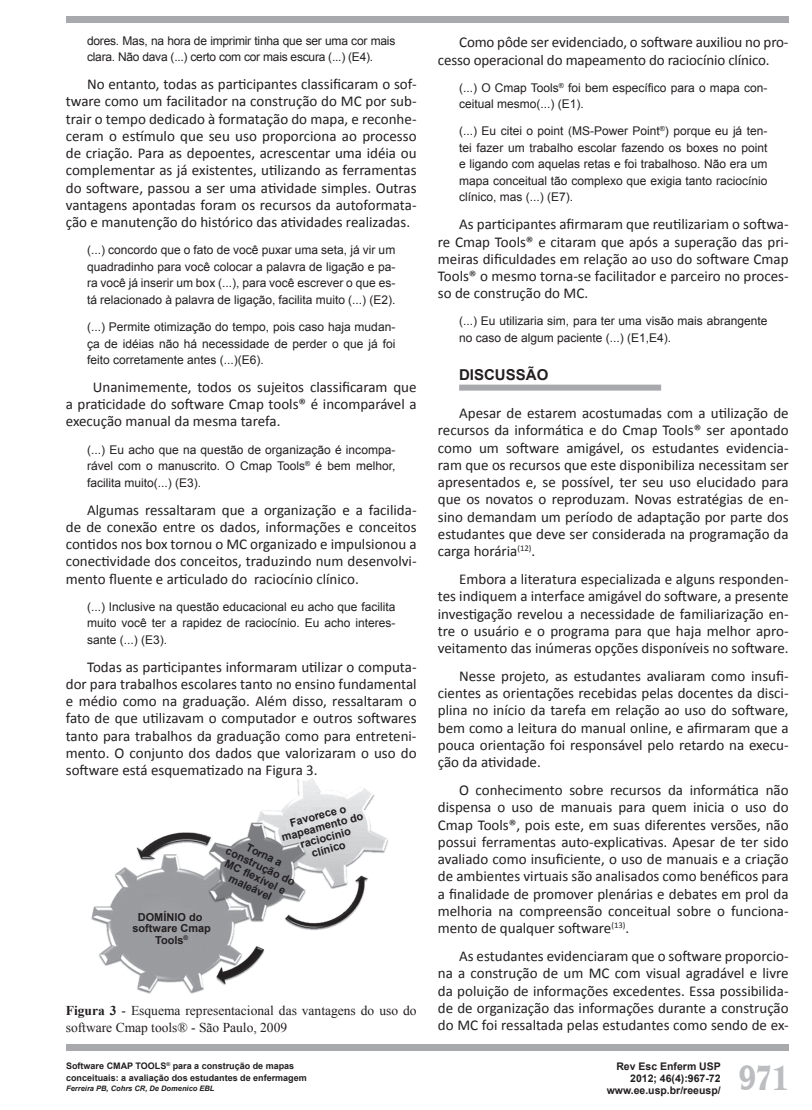
<style>
.page{position:relative;width:812px;height:1110px;background:#fff}
.page>*{position:absolute;margin:0;border:0;box-sizing:border-box;transform-origin:0 0}
.t1{font:700 36px "Benguiat IT Cby BT";color:#bcbdc0;scale:.7 1}
.t2{font:15px/17.2px "Calibri";color:#231f20;text-align:justify}
.t3{font:700 15px "Arial";color:#231f20}
.t4{font:13.5px/16.5px "Times New Roman";color:#231f20}
.t5{font:12px/16.5px "Arial";color:#231f20;text-align:justify}
.t6{font:12px/16.5px "Arial";letter-spacing:-.02em;color:#231f20}
.t7{font:700 10.95px/11.7px "Arial";color:#231f20;text-align:center}
.t8{font:700 10.5px/12px "Arial";color:#231f20;text-align:right}
.t9{font:700 9px/12px "Arial";color:#231f20}
.t10{font:italic 700 7.5px "Arial";color:#231f20}
.s1{font-weight:700}
</style>
<div class="page">
<div style="left:66px;top:1044px;width:723px;height:7px;background:#a8a9ad"></div>
<div style="left:66px;top:16px;width:723px;height:7px;background:#a8a9ad"></div>
<img style="left:91px;top:778px;width:297px;height:216px">
<div style="left:459px;top:384px;width:202px;height:6px;background:#a8a9ad"></div>
<p class="t6" style="left:87px;top:32px;width:310px">dores. Mas, na hora de imprimir tinha que ser uma cor mais clara. Não dava (...) certo com cor mais escura (...) (E4).</p>
<p class="t2" style="left:66px;top:76px;width:352px;text-indent:21px">No entanto, todas as participantes classificaram o sof&shy;tware como um facilitador na construção do MC por sub&shy;trair o tempo dedicado à formatação do mapa, e reconhe&shy;ceram o estímulo que seu uso proporciona ao processo de criação. Para as depoentes, acrescentar uma idéia ou complementar as já existentes, utilizando as ferramentas do software, passou a ser uma atividade simples. Outras vantagens apontadas foram os recursos da autoformata&shy;ção e manutenção do histórico das atividades realizadas.</p>
<p class="t5" style="left:87px;top:242px;width:310px">(...) concordo que o fato de você puxar uma seta, já vir um quadradinho para você colocar a palavra de ligação e pa&shy;ra você já inserir um box (...), para você escrever o que es&shy;tá relacionado à palavra de ligação, facilita muito (...) (E2).</p>
<p class="t5" style="left:87px;top:319px;width:310px">(...) Permite otimização do tempo, pois caso haja mudan&shy;ça de idéias não há necessidade de perder o que já foi feito corretamente antes (...)(E6).</p>
<p class="t2" style="left:66px;top:378px;width:352px;text-indent:27px">Unanimemente, todos os sujeitos classificaram que a praticidade do software Cmap tools® é incomparável a execução manual da mesma tarefa.</p>
<p class="t5" style="left:87px;top:441px;width:310px">(...) Eu acho que na questão de organização é incompa&shy;rável com o manuscrito. O Cmap Tools<sup>®</sup> é bem melhor, facilita muito(...) (E3).</p>
<p class="t2" style="left:66px;top:501px;width:352px;text-indent:21px">Algumas ressaltaram que a organização e a facilida&shy;de de conexão entre os dados, informações e conceitos contidos nos box tornou o MC organizado e impulsionou a conectividade dos conceitos, traduzindo num desenvolvi&shy;mento fluente e articulado do raciocínio clínico.</p>
<p class="t5" style="left:87px;top:598px;width:310px">(...) I nclusive na questão educacional eu acho que facilita muito você ter a rapidez de raciocínio. Eu acho interes&shy;sante (...) (E3).</p>
<p class="t2" style="left:66px;top:658px;width:352px;text-indent:21px">Todas as participantes informaram utilizar o computa&shy;dor para trabalhos escolares tanto no ensino fundamental e médio como na graduação. Além disso, ressaltaram o fato de que utilizavam o computador e outros softwares tanto para trabalhos da graduação como para entreteni&shy;mento. O conjunto dos dados que valorizaram o uso do software está esquematizado na Figura 3.</p>
<p class="t7" style="left:132px;top:911px;width:80px">dOMÍniO do software Cmap<br>Tools<sup>®</sup></p>
<p class="t7" style="left:278px;top:820px;width:85px;rotate:-15deg">Favorece o mapeamento do raciocínio clínico</p>
<p class="t7" style="left:234px;top:834px;width:77px;rotate:26deg">Torna a construção do<br>MC flexível e maleável</p>
<p class="t4" style="left:66px;top:1002px;width:352px"><span class="s1">Figura 3</span> - Esquema representacional das vantagens do uso do software Cmap tools® - São Paulo, 2009</p>
<p class="t9" style="left:66px;top:1060px;width:242px">Software CMAP TOOLS<sup>®</sup> para a construção de mapas conceituais: a avaliação dos estudantes de enfermagem</p>
<p class="t10" style="left:66px;top:1083px;width:150px">Ferreira PB, Cohrs CR, De Domenico EBL</p>
<p class="t2" style="left:438px;top:34px;width:352px;text-indent:21px">Como pôde ser evidenciado, o software auxiliou no pro&shy;cesso operacional do mapeamento do raciocínio clínico.</p>
<p class="t5" style="left:459px;top:79px;width:310px">(...) O Cmap Tools<sup>®</sup> foi bem específico para o mapa con&shy;ceitual mesmo(...) (E1).</p>
<p class="t5" style="left:459px;top:123px;width:310px">(...) Eu citei o point (MS-Power Point<sup>®</sup>) porque eu já ten&shy;tei fazer um trabalho escolar fazendo os boxes no point e ligando com aquelas retas e foi trabalhoso. Não era um mapa conceitual tão complexo que exigia tanto raciocínio clínico, mas (...) (E7).</p>
<p class="t2" style="left:438px;top:216px;width:352px;text-indent:21px">As participantes afirmaram que reutilizariam o softwa&shy;re Cmap Tools® e citaram que após a superação das pri&shy;meiras dificuldades em relação ao uso do software Cmap Tools® o mesmo torna-se facilitador e parceiro no proces&shy;so de construção do MC.</p>
<p class="t5" style="left:459px;top:313px;width:310px">(...) Eu utilizaria sim, para ter uma visão mais abrangente no caso de algum paciente (...) (E1,E4).</p>
<p class="t3" style="left:459px;top:365px;width:91px">DISCUSSÃO</p>
<p class="t2" style="left:438px;top:404px;width:352px;text-indent:21px">Apesar de estarem acostumadas com a utilização de recursos da informática e do Cmap Tools® ser apontado como um software amigável, os estudantes evidencia&shy;ram que os recursos que este disponibiliza necessitam ser apresentados e, se possível, ter seu uso elucidado para que os novatos o reproduzam. Novas estratégias de en&shy;sino demandam um período de adaptação por parte dos estudantes que deve ser considerada na programação da carga horária<sup>(12)</sup>.</p>
<p class="t2" style="left:438px;top:570px;width:352px;text-indent:21px">Embora a literatura especializada e alguns responden&shy;tes indiquem a interface amigável do software, a presente investigação revelou a necessidade de familiarização en&shy;tre o usuário e o programa para que haja melhor apro&shy;veitamento das inúmeras opções disponíveis no software.</p>
<p class="t2" style="left:438px;top:667px;width:352px;text-indent:21px">Nesse projeto, as estudantes avaliaram como insufi&shy;cientes as orientações recebidas pelas docentes da disci&shy;plina no início da tarefa em relação ao uso do software, bem como a leitura do manual online, e afirmaram que a pouca orientação foi responsável pelo retardo na execu&shy;ção da atividade.</p>
<p class="t2" style="left:438px;top:781px;width:352px;text-indent:21px">O conhecimento sobre recursos da informática não dispensa o uso de manuais para quem inicia o uso do Cmap Tools®, pois este, em suas diferentes versões, não possui ferramentas auto-explicativas. Apesar de ter sido avaliado como insuficiente, o uso de manuais e a criação de ambientes virtuais são analisados como benéficos para a finalidade de promover plenárias e debates em prol da melhoria na compreensão conceitual sobre o funciona&shy;mento de qualquer software<sup>(13)</sup>.</p>
<p class="t2" style="left:438px;top:947px;width:352px;text-indent:21px">As estudantes evidenciaram que o software proporcio&shy;na a construção de um MC com visual agradável e livre da poluição de informações excedentes. Essa possibilida&shy;de de organização das informações durante a construção do MC foi ressaltada pelas estudantes como sendo de ex-</p>
<p class="t8" style="left:607px;top:1060px;width:116px">Rev Esc Enferm USP<br>2012; 46(4):967-72 www.ee.usp.br/reeusp/</p>
<h1 class="t1" style="left:739px;top:1055px;width:72px">971</h1>
</div>
